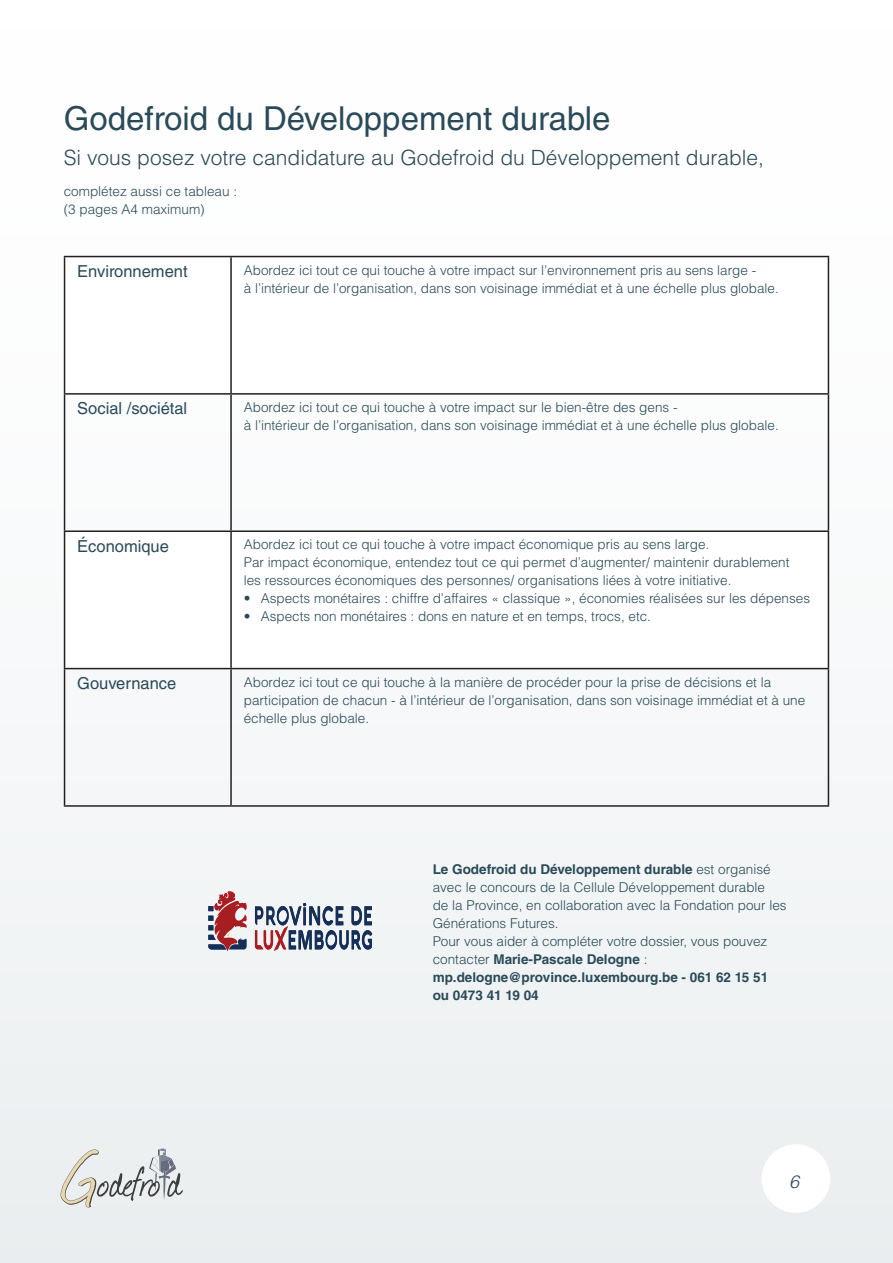
<style>
.page{position:relative;width:893px;height:1263px;background:#f4f6f7}
.page>*{position:absolute;margin:0;border:0;box-sizing:border-box;transform-origin:0 0}
.t1{font:33px "Helvetica LT Std";color:#294a59}
.t2{font:300 21px "Helvetica LT Std";color:#294a59}
.t3{font:italic 300 18px "Helvetica LT Std";color:#294a59}
.t4{font:16.5px "Helvetica LT Std";color:#294a59}
.t5{font:300 13.5px/18px "Helvetica LT Std";color:#294a59}
.s1{font-weight:700}
</style>
<div class="page">
<svg style="left:61px;top:1148px;width:122px;height:59px"></svg>
<div style="left:761px;top:1144px;width:69px;height:69px;background:#fff;border-radius:50%"></div>
<div style="left:65px;top:257px;width:763px;height:411px;background:#fff"></div>
<hr style="left:64px;top:256px;width:167px;height:1px;background:#231f20">
<hr style="left:64px;top:257px;width:1px;height:136px;background:#231f20">
<hr style="left:231px;top:256px;width:598px;height:1px;background:#231f20">
<hr style="left:230px;top:257px;width:2px;height:136px;background:#231f20">
<hr style="left:828px;top:257px;width:1px;height:136px;background:#231f20">
<hr style="left:64px;top:393px;width:167px;height:2px;background:#231f20">
<hr style="left:64px;top:395px;width:1px;height:135px;background:#231f20">
<hr style="left:231px;top:393px;width:598px;height:2px;background:#231f20">
<hr style="left:230px;top:395px;width:2px;height:135px;background:#231f20">
<hr style="left:828px;top:395px;width:1px;height:135px;background:#231f20">
<hr style="left:64px;top:530px;width:167px;height:2px;background:#231f20">
<hr style="left:64px;top:532px;width:1px;height:136px;background:#231f20">
<hr style="left:231px;top:530px;width:598px;height:2px;background:#231f20">
<hr style="left:230px;top:532px;width:2px;height:136px;background:#231f20">
<hr style="left:828px;top:532px;width:1px;height:136px;background:#231f20">
<hr style="left:64px;top:668px;width:167px;height:1px;background:#231f20">
<hr style="left:64px;top:669px;width:1px;height:136px;background:#231f20">
<hr style="left:231px;top:668px;width:598px;height:1px;background:#231f20">
<hr style="left:230px;top:669px;width:2px;height:136px;background:#231f20">
<hr style="left:828px;top:669px;width:1px;height:136px;background:#231f20">
<hr style="left:64px;top:805px;width:167px;height:2px;background:#231f20">
<hr style="left:231px;top:805px;width:598px;height:2px;background:#231f20">
<svg style="left:208px;top:891px;width:39px;height:60px"></svg>
<svg style="left:255px;top:903px;width:117px;height:48px"></svg>
<h1 class="t1" style="left:64px;top:99px;width:548px">Godefroid du Développement durable</h1>
<h2 class="t2" style="left:64px;top:144px;width:702px">Si vous posez votre candidature au Godefroid du Développement durable,</h2>
<p class="t5" style="left:64px;top:182px;width:175px">complétez aussi ce tableau : (3 pages A4 maximum)</p>
<p class="t4" style="left:77px;top:261px;width:112px">Environnement</p>
<p class="t5" style="left:244px;top:261px;width:536px">Abordez ici tout ce qui touche à votre impact sur l’environnement pris au sens large -<br>à l’intérieur de l’organisation, dans son voisinage immédiat et à une échelle plus globale.</p>
<p class="t4" style="left:77px;top:399px;width:111px">Social /sociétal</p>
<p class="t5" style="left:244px;top:398px;width:536px">Abordez ici tout ce qui touche à votre impact sur le bien-être des gens -<br>à l’intérieur de l’organisation, dans son voisinage immédiat et à une échelle plus globale.</p>
<p class="t4" style="left:77px;top:536px;width:93px">Économique</p>
<p class="t5" style="left:244px;top:535px;width:547px">Abordez ici tout ce qui touche à votre impact économique pris au sens large.<br>Par impact économique, entendez tout ce qui permet d’augmenter/ maintenir durablement les ressources économiques des personnes/ organisations liées à votre initiative.</p>
<p class="t5" style="left:244px;top:589px;width:568px">• Aspects monétaires : chiffre d’affaires « classique », économies réalisées sur les dépenses</p>
<p class="t5" style="left:244px;top:607px;width:409px">• Aspects non monétaires : dons en nature et en temps, trocs, etc.</p>
<p class="t4" style="left:77px;top:674px;width:101px">Gouvernance</p>
<p class="t5" style="left:244px;top:673px;width:563px">Abordez ici tout ce qui touche à la manière de procéder pour la prise de décisions et la participation de chacun - à l’intérieur de l’organisation, dans son voisinage immédiat et à une échelle plus globale.</p>
<p class="t5" style="left:433px;top:860px;width:355px"><span class="s1">Le Godefroid du Développement durable</span> est organisé avec le concours de la Cellule Développement durable<br>de la Province, en collaboration avec la Fondation pour les Générations Futures.<br>Pour vous aider à compléter votre dossier, vous pouvez contacter <span class="s1">Marie-Pascale Delogne</span> : <span class="s1">mp.delogne@province.luxembourg.be - 061 62 15 51 ou 0473 41 19 04</span></p>
<h3 class="t3" style="left:789px;top:1170px;width:12px">6</h3>
</div>
